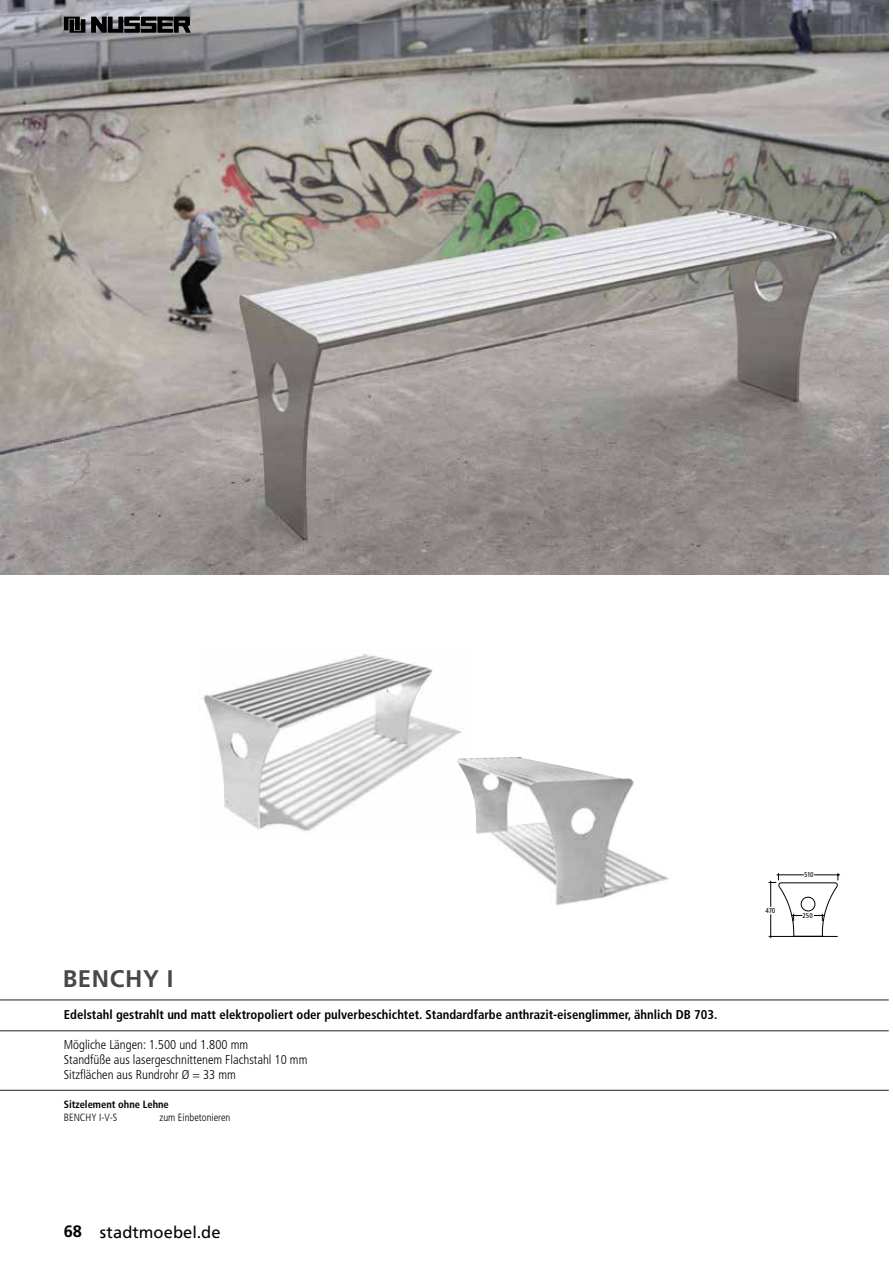
<style>
.page{position:relative;width:893px;height:1263px;background:#fff}
.page>*{position:absolute;margin:0;border:0;box-sizing:border-box;transform-origin:0 0}
.t1{font:700 24px "Frutiger LT Std";letter-spacing:.025em;color:#484848}
.t2{font:16.5px "Frutiger LT Std";letter-spacing:.005em;color:#000}
.t3{font:700 condensed 12.75px "Frutiger LT Std";color:#000}
.t4{font:300 condensed 12.75px/15px "Frutiger LT Std";color:#000}
.t5{font:300 condensed 10.5px "Frutiger LT Std";color:#000}
.t6{font:700 condensed 10.5px "Frutiger LT Std";color:#000}
.t7{font:500 condensed 7.35px "Frutiger Next LT";letter-spacing:-.03em;color:#000}
.s1{font-weight:700}
</style>
<div class="page">
<img style="left:0;top:0;width:889px;height:574px">
<hr style="left:0;top:999px;width:889px;height:1px;background:#484848">
<hr style="left:0;top:1090px;width:889px;height:1px;background:#484848">
<hr style="left:0;top:1030px;width:889px;height:1px;background:#484848">
<img style="left:201px;top:653px;width:261px;height:178px">
<img style="left:457px;top:757px;width:212px;height:149px">
<svg style="left:768px;top:873px;width:72px;height:65px"></svg>
<svg style="left:91px;top:17px;width:100px;height:16px;background:#2e2e2f"></svg>
<svg style="left:64px;top:17px;width:21px;height:16px"></svg>
<h1 class="t1" style="left:63px;top:965px;width:112px">BENCHY I</h1>
<p class="t3" style="left:64px;top:1007px;width:655px">Edelstahl gestrahlt und matt elektropoliert oder pulverbeschichtet. Standardfarbe anthrazit-eisenglimmer, ähnlich DB 703.</p>
<p class="t4" style="left:64px;top:1037px;width:245px">Mögliche Längen: 1.500 und 1.800 mm<br>Standfüße aus lasergeschnittenem Flachstahl 10 mm<br>Sitzflächen aus Rundrohr Ø = 33 mm</p>
<p class="t6" style="left:64px;top:1098px;width:107px">Sitzelement ohne Lehne</p>
<p class="t5" style="left:64px;top:1112px;width:55px">BENCHY I-V-S</p>
<p class="t5" style="left:159px;top:1112px;width:72px">zum Einbetonieren</p>
<p class="t2" style="left:64px;top:1222px;width:158px"><span class="s1">68</span> stadtmoebel.de</p>
<p class="t7" style="left:765px;top:907px;width:11px">470</p>
<p class="t7" style="left:804px;top:871px;width:11px">510</p>
<p class="t7" style="left:802px;top:911px;width:12px">250</p>
</div>
